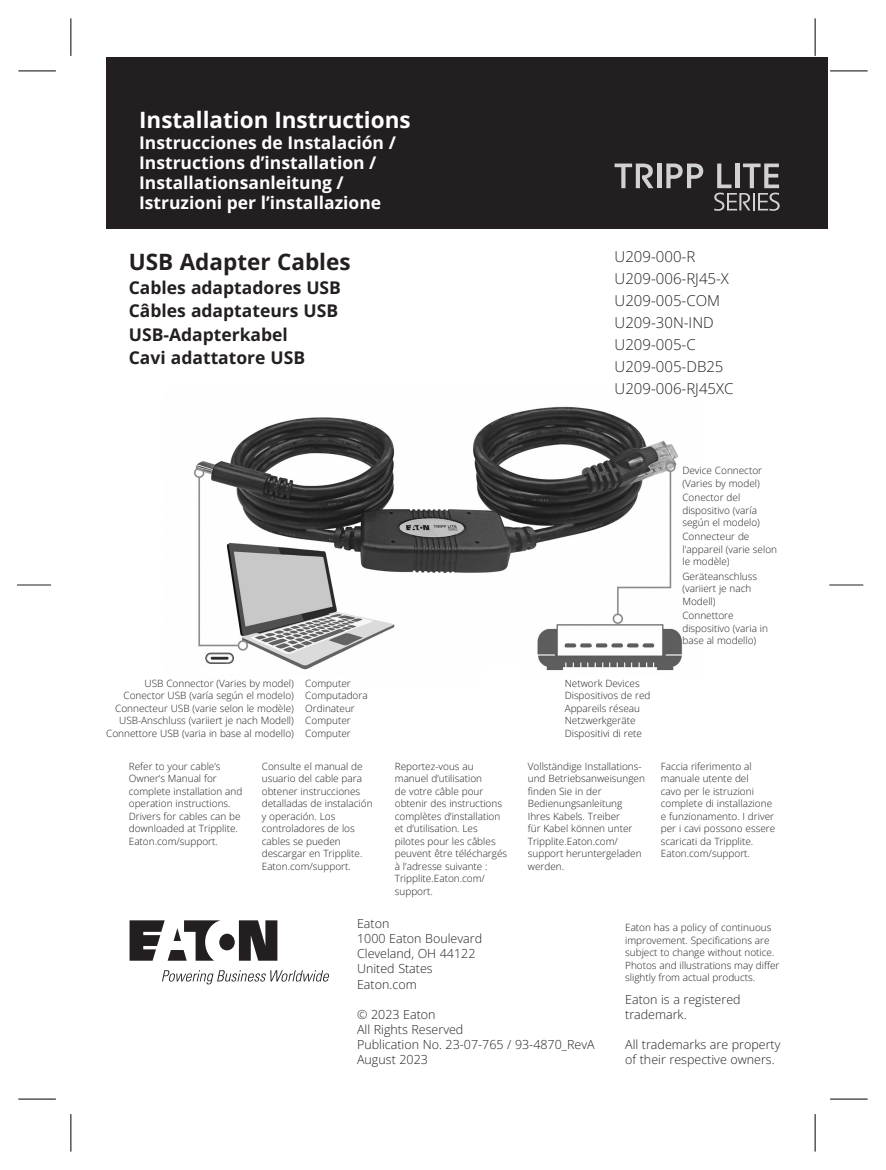
<style>
.page{position:relative;width:886px;height:1170px;background:#fff}
.page>*{position:absolute;margin:0;border:0;box-sizing:border-box;transform-origin:0 0}
._00_Product{font:700 22.5px "Open Sans";color:#fff}
.t1{font:700 22.5px "Open Sans";color:#231f20}
._00_Product-2{font:700 17.5px/20px "Open Sans";color:#fff}
.t2{font:700 17.5px "Open Sans";color:#231f20}
.t3{font:15px "Open Sans";color:#231f20}
._12_Backpage_Body{font:12.5px/15px "Open Sans";color:#231f20}
._12_Backpage_Body-2{font:10px/12.5px "Open Sans";color:#231f20}
</style>
<div class="page">
<img style="left:194px;top:406px;width:488px;height:265px">
<div style="left:106px;top:57px;width:722px;height:172px;background:#231f20"></div>
<svg style="left:614px;top:163px;width:39px;height:25px"></svg>
<hr style="left:657px;top:163px;width:4px;height:25px;background:#d3d2d2">
<svg style="left:666px;top:163px;width:37px;height:25px"></svg>
<svg style="left:714px;top:163px;width:66px;height:48px"></svg>
<svg style="left:130px;top:920px;width:147px;height:40px"></svg>
<svg style="left:162px;top:970px;width:167px;height:14px"></svg>
<hr style="left:17px;top:584px;width:34px;height:1px;background:#231f20">
<hr style="left:829px;top:584px;width:34px;height:1px;background:#231f20">
<svg style="left:814px;top:18px;width:1px;height:38px"></svg>
<svg style="left:814px;top:1114px;width:1px;height:37px"></svg>
<hr style="left:18px;top:70px;width:38px;height:1px;background:#000">
<hr style="left:830px;top:70px;width:37px;height:1px;background:#000">
<hr style="left:18px;top:1098px;width:38px;height:1px;background:#000">
<hr style="left:830px;top:1098px;width:37px;height:1px;background:#000">
<hr style="left:70px;top:18px;width:1px;height:38px;background:#000">
<hr style="left:70px;top:1113px;width:1px;height:38px;background:#000">
<hr style="left:815px;top:18px;width:1px;height:38px;background:#000">
<hr style="left:815px;top:1113px;width:1px;height:38px;background:#000">
<p class="_00_Product" style="left:139px;top:105px;width:273px">Installation Instructions</p>
<p class="_00_Product-2" style="left:139px;top:132px;width:258px">Instrucciones de Instalación /<br>Instructions d’installation /<br>Installationsanleitung /<br>Istruzioni per l’installazione</p>
<p class="t1" style="left:129px;top:246px;width:223px">USB Adapter Cables</p>
<p class="t2" style="left:129px;top:275px;width:214px">Cables adaptadores USB</p>
<p class="t2" style="left:129px;top:299px;width:211px">Câbles adaptateurs USB</p>
<p class="t2" style="left:129px;top:322px;width:161px">USB-Adapterkabel</p>
<p class="t2" style="left:129px;top:346px;width:178px">Cavi adattatore USB</p>
<p class="t3" style="left:614px;top:246px;width:82px">U209-000-R</p>
<p class="t3" style="left:614px;top:268px;width:116px">U209-006-RJ45-X</p>
<p class="t3" style="left:614px;top:290px;width:107px">U209-005-COM</p>
<p class="t3" style="left:614px;top:312px;width:101px">U209-30N-IND</p>
<p class="t3" style="left:614px;top:334px;width:83px">U209-005-C</p>
<p class="t3" style="left:614px;top:356px;width:110px">U209-005-DB25</p>
<p class="t3" style="left:614px;top:378px;width:120px">U209-006-RJ45XC</p>
<p class="_12_Backpage_Body-2" style="left:682px;top:464px;width:81px">Device Connector (Varies by model)</p>
<p class="_12_Backpage_Body-2" style="left:682px;top:491px;width:79px">Conector del dispositivo (varía según el modelo)</p>
<p class="_12_Backpage_Body-2" style="left:682px;top:530px;width:96px">Connecteur de l'appareil (varie selon le modèle)</p>
<p class="_12_Backpage_Body-2" style="left:682px;top:569px;width:76px">Geräteanschluss (variiert je nach<br>Modell)</p>
<p class="_12_Backpage_Body-2" style="left:682px;top:608px;width:87px">Connettore dispositivo (varia in base al modello)</p>
<p class="_12_Backpage_Body-2" style="left:145px;top:676px;width:151px">USB Connector (Varies by model)</p>
<p class="_12_Backpage_Body-2" style="left:123px;top:689px;width:172px">Conector USB (varía según el modelo)</p>
<p class="_12_Backpage_Body-2" style="left:115px;top:701px;width:180px">Connecteur USB (varie selon le modèle)</p>
<p class="_12_Backpage_Body-2" style="left:119px;top:714px;width:176px">USB-Anschluss (variiert je nach Modell)</p>
<p class="_12_Backpage_Body-2" style="left:106px;top:726px;width:189px">Connettore USB (varia in base al modello)</p>
<p class="_12_Backpage_Body-2" style="left:305px;top:676px;width:47px">Computer</p>
<p class="_12_Backpage_Body-2" style="left:305px;top:689px;width:64px">Computadora</p>
<p class="_12_Backpage_Body-2" style="left:305px;top:701px;width:51px">Ordinateur</p>
<p class="_12_Backpage_Body-2" style="left:305px;top:714px;width:47px">Computer</p>
<p class="_12_Backpage_Body-2" style="left:305px;top:726px;width:47px">Computer</p>
<p class="_12_Backpage_Body-2" style="left:565px;top:676px;width:77px">Network Devices</p>
<p class="_12_Backpage_Body-2" style="left:565px;top:689px;width:87px">Dispositivos de red</p>
<p class="_12_Backpage_Body-2" style="left:565px;top:701px;width:77px">Appareils réseau</p>
<p class="_12_Backpage_Body-2" style="left:565px;top:714px;width:72px">Netzwerkgeräte</p>
<p class="_12_Backpage_Body-2" style="left:565px;top:726px;width:79px">Dispositivi di rete</p>
<p class="_12_Backpage_Body-2" style="left:129px;top:759px;width:115px">Refer to your cable’s<br>Owner’s Manual for complete installation and operation instructions.<br>Drivers for cables can be downloaded at Tripplite.<br>Eaton.com/support.</p>
<p class="_12_Backpage_Body-2" style="left:262px;top:759px;width:112px">Consulte el manual de usuario del cable para obtener instrucciones detalladas de instalación y operación. Los controladores de los cables se pueden descargar en Tripplite.<br>Eaton.com/support.</p>
<p class="_12_Backpage_Body-2" style="left:395px;top:759px;width:114px">Reportez-vous au manuel d’utilisation<br>de votre câble pour obtenir des instructions complètes d’installation et d’utilisation. Les pilotes pour les câbles peuvent être téléchargés à l’adresse suivante :<br>Tripplite.Eaton.com/ support.</p>
<p class="_12_Backpage_Body-2" style="left:528px;top:759px;width:119px">Vollständige Installations&shy;und Betriebsanweisungen finden Sie in der<br>Bedienungsanleitung<br>Ihres Kabels. Treiber<br>für Kabel können unter<br>Tripplite.Eaton.com/ support heruntergeladen werden.</p>
<p class="_12_Backpage_Body-2" style="left:661px;top:759px;width:116px">Faccia riferimento al manuale utente del<br>cavo per le istruzioni complete di installazione e funzionamento. I driver per i cavi possono essere scaricati da Tripplite.<br>Eaton.com/support.</p>
<p class="_12_Backpage_Body" style="left:357px;top:916px;width:34px">Eaton</p>
<p class="_12_Backpage_Body" style="left:357px;top:931px;width:126px">1000 Eaton Boulevard</p>
<p class="_12_Backpage_Body" style="left:357px;top:946px;width:120px">Cleveland, OH 44122</p>
<p class="_12_Backpage_Body" style="left:357px;top:961px;width:77px">United States</p>
<p class="_12_Backpage_Body" style="left:357px;top:976px;width:61px">Eaton.com</p>
<p class="_12_Backpage_Body" style="left:357px;top:1006px;width:80px">© 2023 Eaton</p>
<p class="_12_Backpage_Body" style="left:357px;top:1021px;width:108px">All Rights Reserved</p>
<p class="_12_Backpage_Body" style="left:357px;top:1036px;width:239px">Publication No. 23-07-765 / 93-4870_RevA</p>
<p class="_12_Backpage_Body" style="left:357px;top:1051px;width:72px">August 2023</p>
<p class="_12_Backpage_Body-2" style="left:625px;top:920px;width:156px">Eaton has a policy of continuous improvement. Specifications are subject to change without notice.<br>Photos and illustrations may differ slightly from actual products.</p>
<p class="_12_Backpage_Body" style="left:625px;top:991px;width:117px">Eaton is a registered trademark.</p>
<p class="_12_Backpage_Body" style="left:625px;top:1036px;width:157px">All trademarks are property of their respective owners.</p>
</div>
